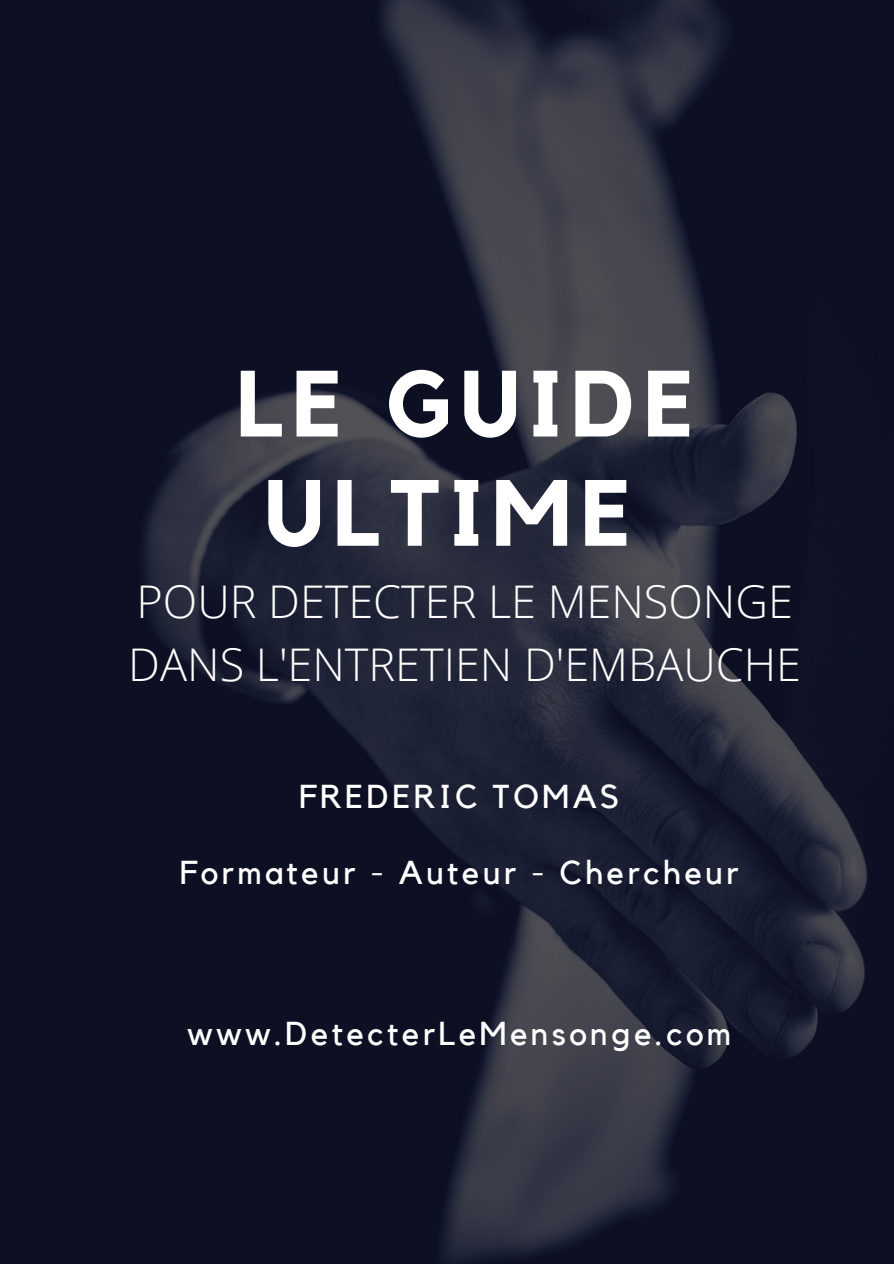
<style>
.page{position:relative;width:894px;height:1264px;background:#fff}
.page>*{position:absolute;margin:0;border:0;box-sizing:border-box;transform-origin:0 0}
.t1{font:700 92.7px/109.2px "Kollektif";letter-spacing:.1em;color:#fff;text-align:center}
.t2{font:300 45px/63px "Open Sans";color:#fff}
.t3{font:33px "Kollektif";letter-spacing:.1em;color:#fff}
</style>
<div class="page">
<img style="left:0;top:0;width:893px;height:1263px">
<h1 class="t1" style="left:236px;top:353px;width:458px">LE GUIDE<br>ULTIME</h1>
<h2 class="t2" style="left:128px;top:568px;width:674px">POUR DETECTER LE MENSONGE<br>DANS L'ENTRETIEN D'EMBAUCHE</h2>
<p class="t3" style="left:299px;top:781px;width:322px">FREDERIC TOMAS</p>
<p class="t3" style="left:180px;top:857px;width:560px">Formateur - Auteur - Chercheur</p>
<p class="t3" style="left:187px;top:1018px;width:545px">www.DetecterLeMensonge.com</p>
</div>
